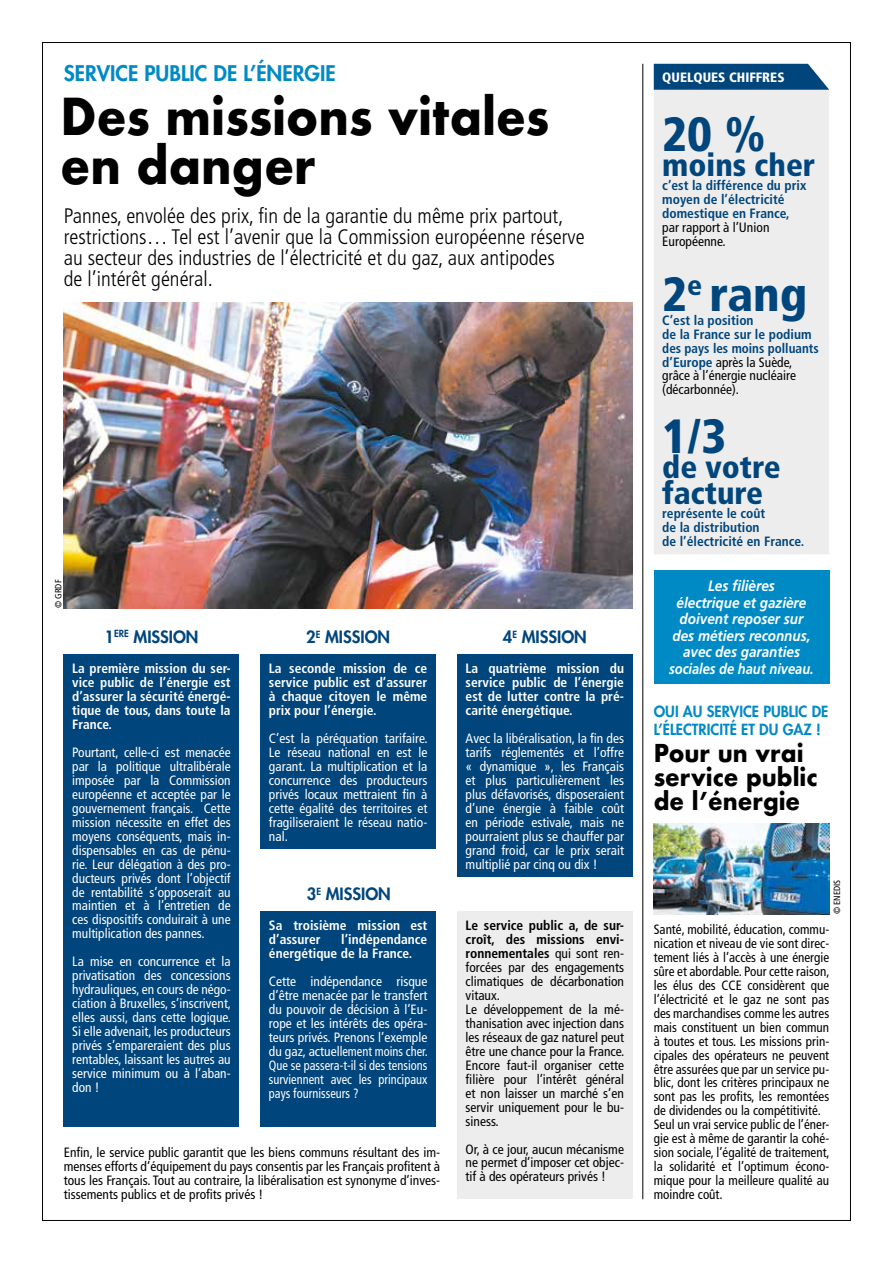
<style>
.page{position:relative;width:893px;height:1263px;background:#fff}
.page>*{position:absolute;margin:0;border:0;box-sizing:border-box;transform-origin:0 0}
.t1{font:700 49.5px/49.5px "Futura";color:#000;scale:.93 1}
.t2{font:900 condensed 48px "Frutiger";color:#00457c}
.t3{font:900 condensed 31.5px/25.5px "Frutiger";color:#00457c}
.t4{font:700 24px/24px "Futura";color:#000;scale:.94 1}
.t5{font:300 condensed 21px/21px "Frutiger";color:#000}
.t6{font:800 21px "Futura";color:#008ac5}
.t7{font:800 16.5px "Futura";color:#00457c}
.t8{font:italic 700 15px/16.5px "Frutiger";color:#fff;text-align:center;scale:.9 1}
.t9{font:800 15px/18px "Futura";color:#008ac5}
.t10{font:condensed 13.5px/14px "Frutiger";color:#fff;text-align:justify}
.t11{font:condensed 13.5px/14px "Frutiger";color:#000}
.t12{font:700 condensed 13.5px/14px "Frutiger";color:#fff;text-align:justify}
.t13{font:700 condensed 13.5px/14px "Frutiger";color:#00457c}
.t14{font:900 condensed 13.5px "Frutiger";color:#fff}
.t15{font:condensed 9px "Frutiger";color:#000}
.s1{font-weight:700}
.s2{font-weight:400;color:#000}
</style>
<div class="page">
<img style="left:64px;top:303px;width:568px;height:305px">
<img style="left:654px;top:824px;width:175px;height:90px">
<div style="left:654px;top:570px;width:175px;height:113px;background:#008ac5"></div>
<div style="left:654px;top:90px;width:175px;height:464px;background:#ededed"></div>
<svg style="left:654px;top:64px;width:175px;height:26px;background:#115184"></svg>
<div style="left:64px;top:655px;width:175px;height:472px;background:#00457c"></div>
<div style="left:260px;top:655px;width:176px;height:194px;background:#00457c"></div>
<div style="left:260px;top:911px;width:176px;height:216px;background:#00457c"></div>
<div style="left:457px;top:655px;width:175px;height:222px;background:#00457c"></div>
<div style="left:457px;top:912px;width:175px;height:287px;background:#ededed"></div>
<hr style="left:643px;top:64px;width:1px;height:1135px;background:#000">
<h3 class="t6" style="left:64px;top:59px;width:273px">SERVICE PUBLIC DE L’ÉNERGIE</h3>
<h1 class="t1" style="left:61px;top:91px;width:527px">Des missions vitales en danger</h1>
<h3 class="t5" style="left:64px;top:205px;width:522px">Pannes, envolée des prix, fin de la garantie du même prix partout, restrictions… Tel est l’avenir que la Commission européenne réserve au secteur des industries de l’électricité et du gaz, aux antipodes<br>de l’intérêt général.</h3>
<p class="t15" style="left:53px;top:608px;width:30px;rotate:-90deg">© GRDF</p>
<p class="t7" style="left:104px;top:625px;width:96px">1<sup>ERE</sup> MISSION</p>
<p class="t7" style="left:306px;top:626px;width:85px">2<sup>E</sup> MISSION</p>
<p class="t12" style="left:72px;top:662px;width:160px">La première mission du ser&shy;vice public de l’énergie est d’assurer la sécurité énergé&shy;tique de tous, dans toute la France.</p>
<p class="t10" style="left:72px;top:745px;width:160px">Pourtant, celle-ci est menacée par la politique ultralibérale imposée par la Commission européenne et acceptée par le gouvernement français. Cette mission nécessite en effet des moyens conséquents, mais in&shy;dispensables en cas de pénu&shy;rie. Leur délégation à des pro&shy;ducteurs privés dont l’objectif de rentabilité s’opposerait au maintien et à l’entretien de ces dispositifs conduirait à une multiplication des pannes.</p>
<p class="t10" style="left:72px;top:955px;width:160px">La mise en concurrence et la privatisation des concessions hydrauliques, en cours de négo&shy;ciation à Bruxelles, s’inscrivent, elles aussi, dans cette logique.<br>Si elle advenait, les producteurs privés s’empareraient des plus rentables, laissant les autres au service minimum ou à l’aban&shy;don !</p>
<p class="t12" style="left:269px;top:662px;width:160px">La seconde mission de ce service public est d’assurer à chaque citoyen le même prix pour l’énergie.</p>
<p class="t10" style="left:269px;top:731px;width:160px">C’est la péréquation tarifaire.<br>Le réseau national en est le garant. La multiplication et la concurrence des producteurs privés locaux mettraient fin à cette égalité des territoires et fragiliseraient le réseau natio&shy;nal.</p>
<p class="t7" style="left:307px;top:883px;width:85px">3<sup>E</sup> MISSION</p>
<p class="t12" style="left:269px;top:918px;width:160px">Sa troisième mission est d’assurer</p>
<p class="t12" style="left:269px;top:932px;width:160px;text-indent:72px">l’indépendance énergétique de la France.</p>
<p class="t10" style="left:269px;top:974px;width:160px">Cette indépendance risque d’être menacée par le transfert du pouvoir de décision à l’Eu&shy;rope et les intérêts des opéra&shy;teurs privés. Prenons l’exemple du gaz, actuellement moins cher.<br>Que se passera-t-il si des tensions surviennent avec les principaux pays fournisseurs ?</p>
<p class="t11" style="left:64px;top:1146px;width:378px;text-align:justify">Enfin, le service public garantit que les biens communs résultant des im&shy;menses efforts d’équipement du pays consentis par les Français profitent à tous les Français. Tout au contraire, la libéralisation est synonyme d’inves&shy;tissements publics et de profits privés !</p>
<p class="t7" style="left:503px;top:626px;width:85px">4<sup>E</sup> MISSION</p>
<p class="t12" style="left:466px;top:662px;width:160px">La quatrième mission du service public de l’énergie est de lutter contre la pré&shy;carité énergétique.</p>
<p class="t10" style="left:466px;top:731px;width:160px">Avec la libéralisation, la fin des tarifs réglementés et l’offre « dynamique », les Français et plus particulièrement les plus défavorisés, disposeraient d’une énergie à faible coût en période estivale, mais ne pourraient plus se chauffer par grand froid, car le prix serait multiplié par cinq ou dix !</p>
<p class="t11" style="left:466px;top:919px;width:160px"><span class="s1">Le service public a, de sur&shy;croît, des missions envi&shy;ronnementales</span> qui sont ren&shy;forcées par des engagements climatiques de décarbonation vitaux.<br>Le développement de la mé&shy;thanisation avec injection dans les réseaux de gaz naturel peut être une chance pour la France.<br>Encore faut-il organiser cette filière pour l’intérêt général et non laisser un marché s’en servir uniquement pour le bu&shy;siness.</p>
<p class="t11" style="left:466px;top:1142px;width:160px;text-align:justify">Or, à ce jour, aucun mécanisme ne permet d’imposer cet objec&shy;tif à des opérateurs privés !</p>
<p class="t14" style="left:662px;top:69px;width:124px">QUELQUES CHIFFRES</p>
<h2 class="t2" style="left:662px;top:105px;width:105px">20 %</h2>
<h3 class="t3" style="left:662px;top:153px;width:154px">moins cher</h3>
<p class="t13" style="left:662px;top:179px;width:145px">c’est la différence du prix moyen de l’électricité domestique en France,</p>
<p class="t11" style="left:662px;top:221px;width:109px">par rapport à l’Union<br>Européenne.</p>
<h2 class="t2" style="left:662px;top:265px;width:147px">2<sup>e</sup> rang</h2>
<p class="t13" style="left:662px;top:313px;width:158px">C’est la position<br>de la France sur le podium des pays les moins polluants d’Europe <span class="s2">après la Suède, grâce à l’énergie nucléaire (décarbonnée).</span></p>
<h2 class="t2" style="left:662px;top:407px;width:66px">1/3</h2>
<h3 class="t3" style="left:662px;top:455px;width:120px">de votre facture</h3>
<p class="t13" style="left:662px;top:506px;width:143px">représente le coût<br>de la distribution<br>de l’électricité en France.</p>
<p class="t8" style="left:669px;top:578px;width:162px">Les filières<br>électrique et gazière doivent reposer sur des métiers reconnus, avec des garanties sociales de haut niveau.</p>
<p class="t9" style="left:654px;top:702px;width:176px">OUI AU SERVICE PUBLIC DE<br>L’ÉLECTRICITÉ ET DU GAZ !</p>
<h3 class="t4" style="left:654px;top:741px;width:176px">Pour un vrai service public de l’énergie</h3>
<p class="t15" style="left:832px;top:914px;width:36px;rotate:-90deg">© ENEDIS</p>
<p class="t11" style="left:654px;top:922px;width:177px">Santé, mobilité, éducation, commu&shy;nication et niveau de vie sont direc&shy;tement liés à l’accès à une énergie sûre et abordable. Pour cette raison, les élus des CCE considèrent que l’électricité et le gaz ne sont pas des marchandises comme les autres mais constituent un bien commun à toutes et tous. Les missions prin&shy;cipales des opérateurs ne peuvent être assurées que par un service pu&shy;blic, dont les critères principaux ne sont pas les profits, les remontées de dividendes ou la compétitivité.<br>Seul un vrai service public de l’éner&shy;gie est à même de garantir la cohé&shy;sion sociale, l’égalité de traitement, la solidarité et l’optimum écono&shy;mique pour la meilleure qualité au moindre coût.</p>
</div>
